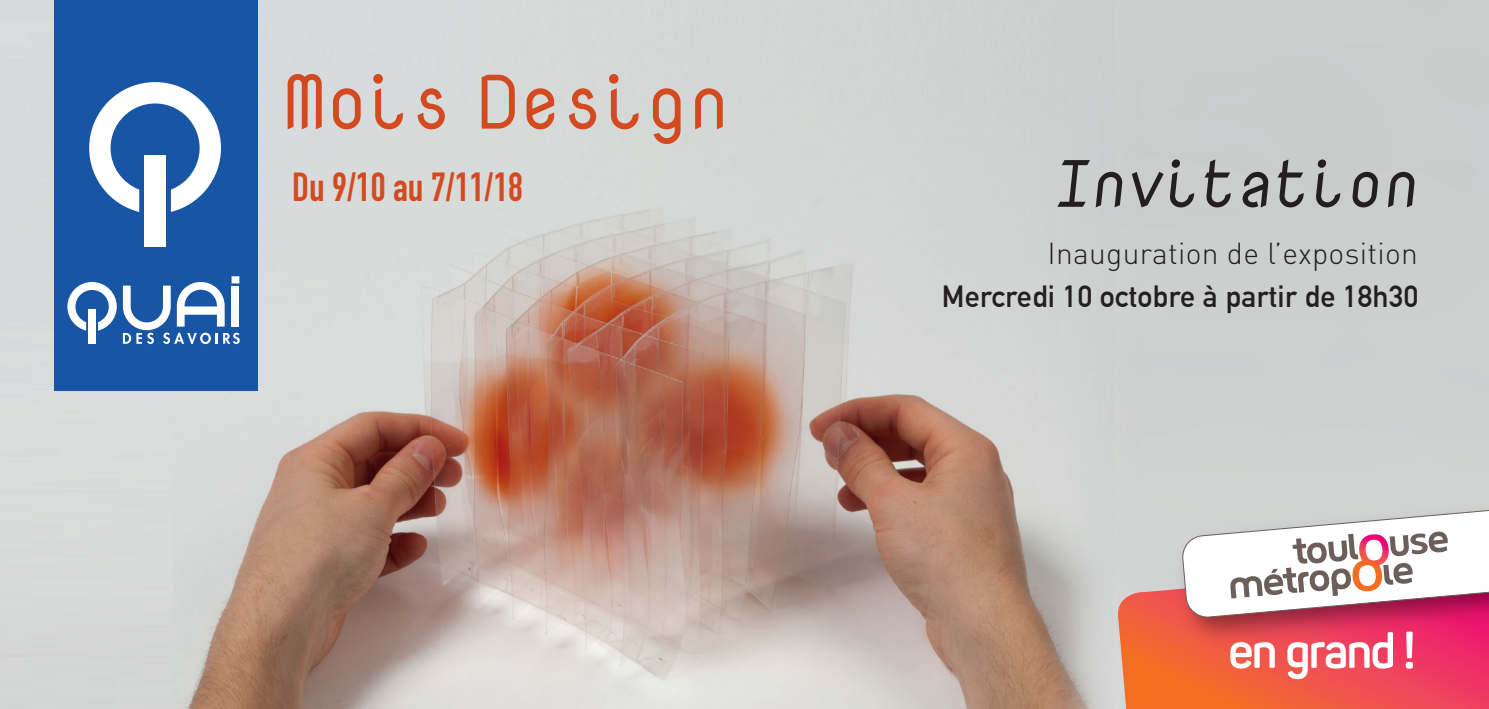
<style>
.page{position:relative;width:1489px;height:709px;background:#fff}
.page>*{position:absolute;margin:0;border:0;box-sizing:border-box;transform-origin:0 0}
.Titre_1_def{font:75px "Nova Mono";color:#d44a20}
.t1{font:65px "Nova Mono";color:#231f20}
.Date_def{font:40px "DIN Engschrift";color:#d44a20}
.t2{font:700 30px "DIN Alternate";letter-spacing:.01em;color:#231f20}
.t3{font:300 30px "DIN";letter-spacing:.01em;color:#231f20}
</style>
<div class="page">
<img style="left:0;top:0;width:1488px;height:709px">
<svg style="left:1115px;top:560px;width:373px;height:149px;background:#ed6651"></svg>
<svg style="left:1230px;top:653px;width:44px;height:15px"></svg>
<svg style="left:1287px;top:653px;width:105px;height:26px"></svg>
<svg style="left:1405px;top:653px;width:7px;height:15px"></svg>
<img style="left:1167px;top:491px;width:321px;height:162px">
<svg style="left:1180px;top:504px;width:308px;height:115px"></svg>
<img style="left:1344px;top:540px;width:51px;height:45px">
<div style="left:54px;top:0;width:203px;height:390px;background:#1855a5"></div>
<div style="left:144px;top:155px;width:22px;height:92px;background:#fff"></div>
<svg style="left:89px;top:82px;width:132px;height:130px"></svg>
<div style="left:88px;top:309px;width:8px;height:35px;background:#fff"></div>
<div style="left:231px;top:276px;width:8px;height:7px;background:#fff"></div>
<svg style="left:123px;top:282px;width:117px;height:62px"></svg>
<svg style="left:67px;top:282px;width:50px;height:48px"></svg>
<p class="Titre_1_def" style="left:283px;top:48px;width:448px">Mois Design</p>
<p class="Date_def" style="left:292px;top:164px;width:232px">Du 9/10 au 7/11/18</p>
<p class="t1" style="left:1052px;top:137px;width:376px">Invitation</p>
<p class="t3" style="left:1047px;top:235px;width:372px">Inauguration de l’exposition</p>
<p class="t2" style="left:941px;top:274px;width:477px">Mercredi 10 octobre à partir de 18h30</p>
</div>
